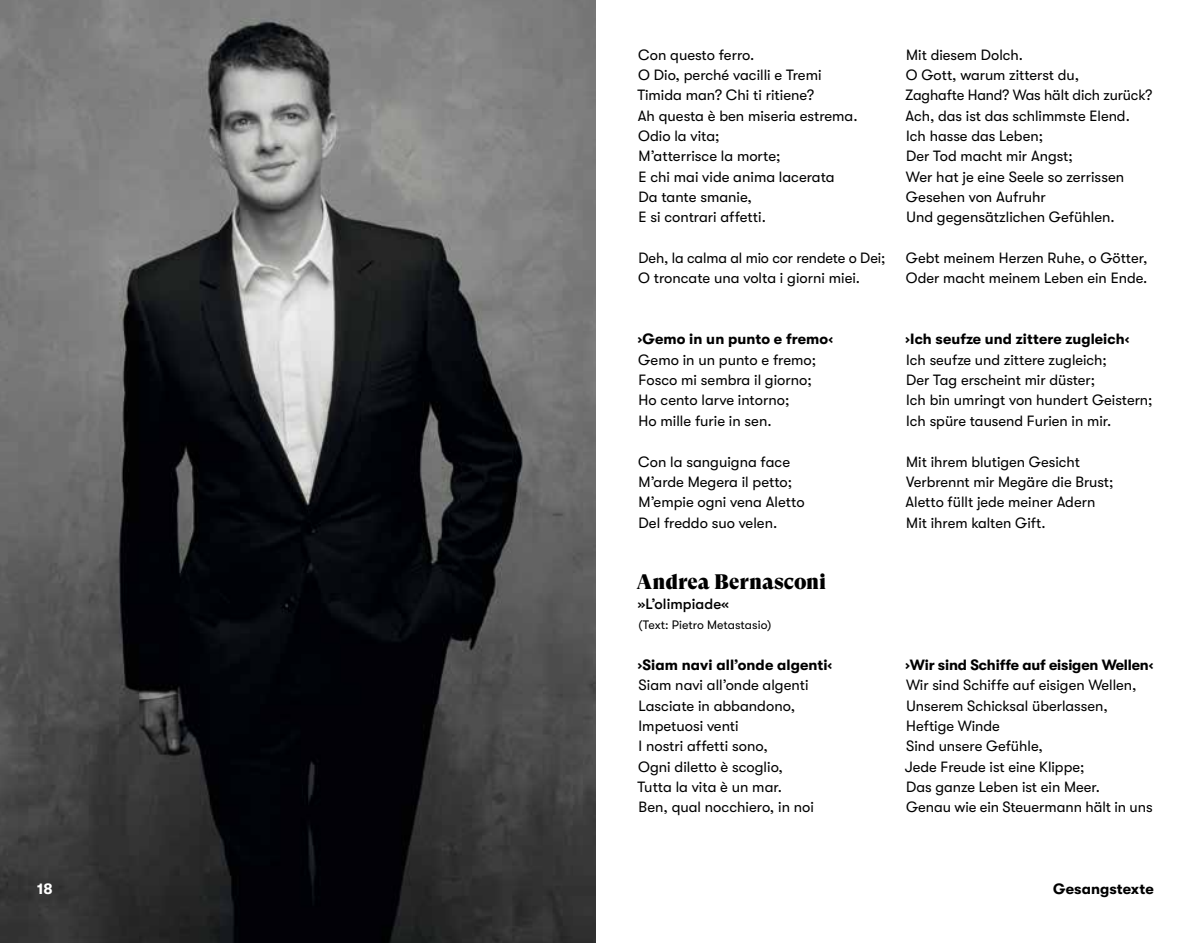
<style>
.page{position:relative;width:1191px;height:943px;background:#fff}
.page>*{position:absolute;margin:0;border:0;box-sizing:border-box;transform-origin:0 0}
.t1{font:21px "GT Super Display Super";color:#000}
.t2{font:14.88px/20.3px "GT Walsheim";color:#000}
.t3{font:700 14.88px "GT Walsheim";letter-spacing:.005em;color:#000}
.t4{font:500 14.88px "GT Walsheim";letter-spacing:.005em;color:#000}
.t5{font:700 14.88px "GT Walsheim";color:#fff}
.t6{font:12.25px "GT Walsheim";letter-spacing:.005em;color:#000}
</style>
<div class="page">
<img style="left:0;top:0;width:595px;height:943px">
<p class="t2" style="left:637px;top:44px;width:222px">Con questo ferro.<br>O Dio, perché vacilli e Tremi<br>Timida man? Chi ti ritiene?<br>Ah questa è ben miseria estrema.<br>Odio la vita;<br>M’atterrisce la morte;<br>E chi mai vide anima lacerata<br>Da tante smanie,<br>E si contrari affetti.</p>
<p class="t2" style="left:638px;top:248px;width:249px">Deh, la calma al mio cor rendete o Dei;<br>O troncate una volta i giorni miei.</p>
<p class="t3" style="left:638px;top:331px;width:196px">›Gemo in un punto e fremo‹</p>
<p class="t2" style="left:638px;top:349px;width:179px">Gemo in un punto e fremo;<br>Fosco mi sembra il giorno;<br>Ho cento larve intorno;<br>Ho mille furie in sen.</p>
<p class="t2" style="left:638px;top:451px;width:168px">Con la sanguigna face<br>M’arde Megera il petto;<br>M’empie ogni vena Aletto<br>Del freddo suo velen.</p>
<h1 class="t1" style="left:636px;top:570px;width:191px">Andrea Bernasconi</h1>
<p class="t4" style="left:638px;top:595px;width:92px">»L’olimpiade«</p>
<p class="t6" style="left:638px;top:618px;width:134px">(Text: Pietro Metastasio)</p>
<p class="t3" style="left:638px;top:656px;width:196px">›Siam navi all’onde algenti‹</p>
<p class="t2" style="left:637px;top:675px;width:178px">Siam navi all’onde algenti<br>Lasciate in abbandono,<br>Impetuosi venti<br>I nostri affetti sono,<br>Ogni diletto è scoglio,<br>Tutta la vita è un mar.<br>Ben, qual nocchiero, in noi</p>
<p class="t2" style="left:905px;top:44px;width:249px">Mit diesem Dolch.<br>O Gott, warum zitterst du,<br>Zaghafte Hand? Was hält dich zurück?<br>Ach, das ist das schlimmste Elend.<br>Ich hasse das Leben;<br>Der Tod macht mir Angst;<br>Wer hat je eine Seele so zerrissen<br>Gesehen von Aufruhr<br>Und gegensätzlichen Gefühlen.</p>
<p class="t2" style="left:906px;top:248px;width:243px">Gebt meinem Herzen Ruhe, o Götter,<br>Oder macht meinem Leben ein Ende.</p>
<p class="t3" style="left:905px;top:331px;width:225px">›Ich seufze und zittere zugleich‹</p>
<p class="t2" style="left:906px;top:349px;width:248px">Ich seufze und zittere zugleich;<br>Der Tag erscheint mir düster;<br>Ich bin umringt von hundert Geistern; Ich spüre tausend Furien in mir.</p>
<p class="t2" style="left:905px;top:451px;width:209px">Mit ihrem blutigen Gesicht<br>Verbrennt mir Megäre die Brust;<br>Aletto füllt jede meiner Adern<br>Mit ihrem kalten Gift.</p>
<p class="t3" style="left:905px;top:656px;width:249px">›Wir sind Schiffe auf eisigen Wellen‹</p>
<p class="t2" style="left:905px;top:675px;width:249px">Wir sind Schiffe auf eisigen Wellen,<br>Unserem Schicksal überlassen,<br>Heftige Winde<br>Sind unsere Gefühle,<br>Jede Freude ist eine Klippe;<br>Das ganze Leben ist ein Meer.<br>Genau wie ein Steuermann hält in uns</p>
<p class="t5" style="left:37px;top:880px;width:17px">18</p>
<p class="t3" style="left:1053px;top:880px;width:102px">Gesangstexte</p>
</div>
